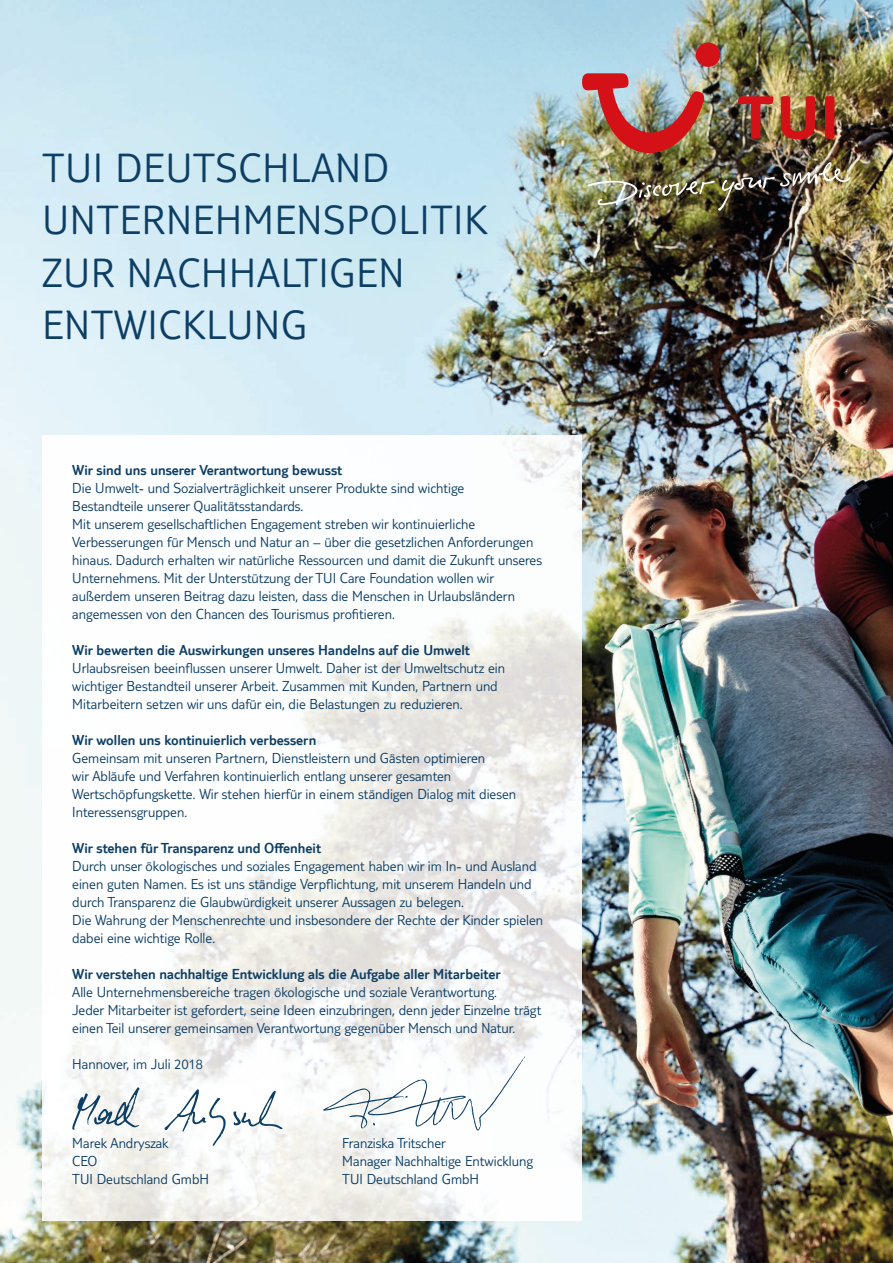
<style>
.page{position:relative;width:893px;height:1263px;background:#fff}
.page>*{position:absolute;margin:0;border:0;box-sizing:border-box;transform-origin:0 0}
.t1{font:300 42.3px/52.5px "TUI Type";letter-spacing:.025em;color:#0d3e64}
.t2{font:300 15px/18px "TUI Type";color:#0d3e64}
.t3{font:300 15px "TUI Type";color:#0d3e64}
</style>
<div class="page">
<img style="left:0;top:0;width:893px;height:1263px">
<img style="left:582px;top:73px;width:268px;height:138px">
<div style="left:696px;top:43px;width:24px;height:24px;background:#d51118;border-radius:50%"></div>
<img style="left:43px;top:435px;width:538px;height:785px">
<svg style="left:323px;top:1056px;width:202px;height:75px"></svg>
<svg style="left:72px;top:1087px;width:68px;height:43px"></svg>
<svg style="left:164px;top:1089px;width:62px;height:57px"></svg>
<svg style="left:233px;top:1091px;width:50px;height:38px"></svg>
<h1 class="t1" style="left:43px;top:141px;width:447px">TUI DEUTSCHLAND<br>UNTERNEHMENSPOLITIK<br>ZUR NACHHALTIGEN<br>ENTWICKLUNG</h1>
<p class="t3" style="left:72px;top:461px;width:271px">Wir sind uns unserer Verantwortung bewusst</p>
<p class="t2" style="left:72px;top:479px;width:471px">Die Umwelt- und Sozialverträglichkeit unserer Produkte sind wichtige<br>Bestandteile unserer Qualitätsstandards.<br>Mit unserem gesellschaftlichen Engagement streben wir kontinuierliche Verbesserungen für Mensch und Natur an – über die gesetzlichen Anforderungen hinaus. Dadurch erhalten wir natürliche Ressourcen und damit die Zukunft unseres Unternehmens. Mit der Unterstützung der TUI Care Foundation wollen wir außerdem unseren Beitrag dazu leisten, dass die Menschen in Urlaubsländern angemessen von den Chancen des Tourismus profitieren.</p>
<p class="t3" style="left:72px;top:641px;width:399px">Wir bewerten die Auswirkungen unseres Handelns auf die Umwelt</p>
<p class="t2" style="left:72px;top:659px;width:434px">Urlaubsreisen beeinflussen unserer Umwelt. Daher ist der Umweltschutz ein wichtiger Bestandteil unserer Arbeit. Zusammen mit Kunden, Partnern und<br>Mitarbeitern setzen wir uns dafür ein, die Belastungen zu reduzieren.</p>
<p class="t3" style="left:72px;top:731px;width:245px">Wir wollen uns kontinuierlich verbessern</p>
<p class="t2" style="left:72px;top:749px;width:445px">Gemeinsam mit unseren Partnern, Dienstleistern und Gästen optimieren<br>wir Abläufe und Verfahren kontinuierlich entlang unserer gesamten Wertschöpfungskette. Wir stehen hierfür in einem ständigen Dialog mit diesen Interessensgruppen.</p>
<p class="t3" style="left:72px;top:839px;width:250px">Wir stehen für Transparenz und Offenheit</p>
<p class="t2" style="left:72px;top:857px;width:472px">Durch unser ökologisches und soziales Engagement haben wir im In- und Ausland einen guten Namen. Es ist uns ständige Verpflichtung, mit unserem Handeln und durch Transparenz die Glaubwürdigkeit unserer Aussagen zu belegen.<br>Die Wahrung der Menschenrechte und insbesondere der Rechte der Kinder spielen dabei eine wichtige Rolle.</p>
<p class="t3" style="left:72px;top:965px;width:430px">Wir verstehen nachhaltige Entwicklung als die Aufgabe aller Mitarbeiter</p>
<p class="t2" style="left:72px;top:983px;width:470px">Alle Unternehmensbereiche tragen ökologische und soziale Verantwortung.<br>Jeder Mitarbeiter ist gefordert, seine Ideen einzubringen, denn jeder Einzelne trägt einen Teil unserer gemeinsamen Verantwortung gegenüber Mensch und Natur.</p>
<p class="t2" style="left:72px;top:1055px;width:132px">Hannover, im Juli 2018</p>
<p class="t2" style="left:72px;top:1133px;width:138px">Marek Andryszak<br>CEO<br>TUI Deutschland GmbH</p>
<p class="t2" style="left:342px;top:1133px;width:192px">Franziska Tritscher<br>Manager Nachhaltige Entwicklung<br>TUI Deutschland GmbH</p>
</div>
